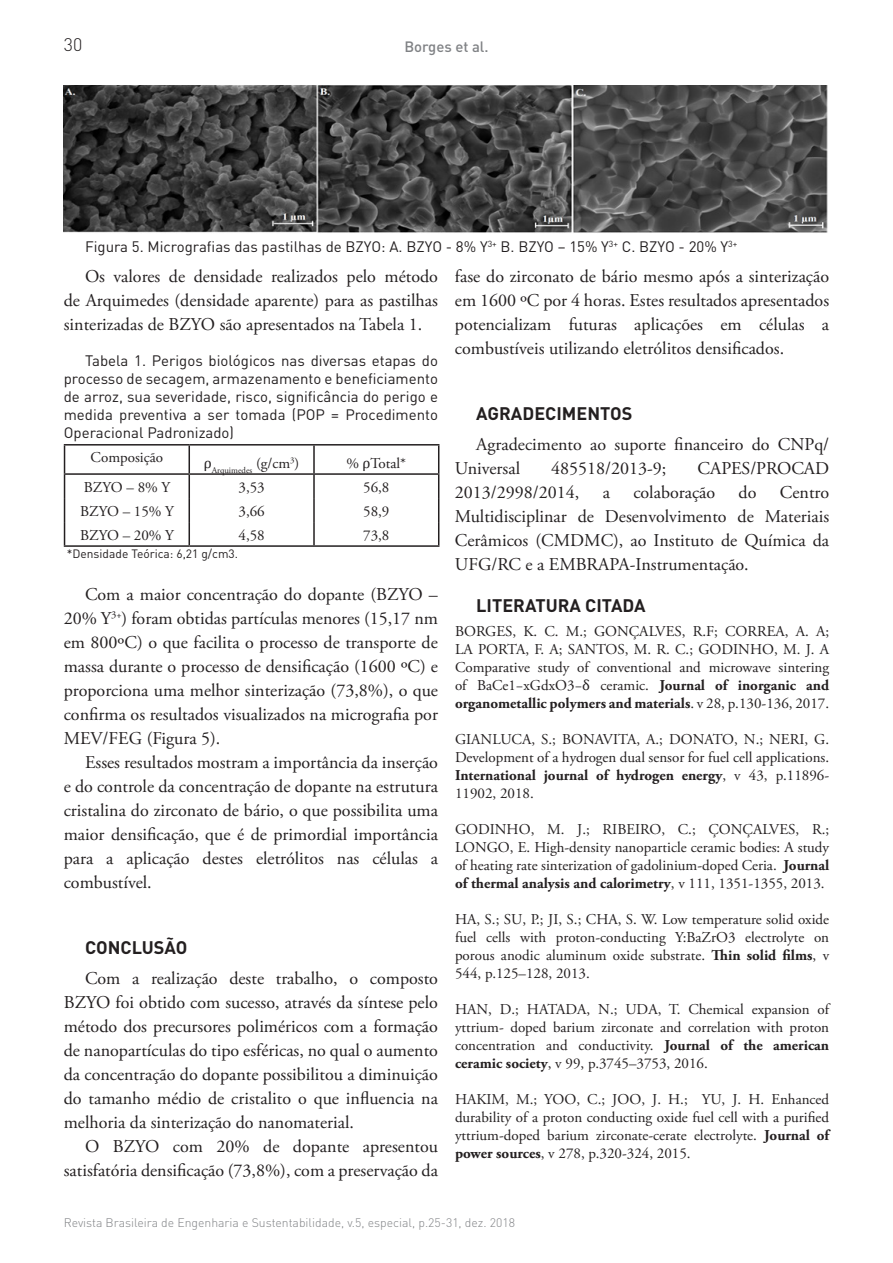
<style>
.page{position:relative;width:893px;height:1263px;background:#fff}
.page>*{position:absolute;margin:0;border:0;box-sizing:border-box;transform-origin:0 0}
.t1{font:18px/24px "Adobe Garamond Pro";color:#231f20;text-align:justify}
.t2{font:700 18px "DIN";color:#231f20}
.t3{font:300 18px "DIN";color:#231f20}
.t4{font:15px/18px "Adobe Garamond Pro";color:#231f20;text-align:justify}
.t5{font:15px/18px "DIN";color:#231f20;text-align:justify}
.t6{font:500 14.85px "DIN";color:#808285}
.t7{font:300 12.3px "DIN";color:#808285}
.t8{font:12px "DIN";color:#231f20}
.t9{font:8.7px "Adobe Garamond Pro";color:#231f20}
.s1{font-family:"Cambria Math"}
.s2{font-weight:700}
</style>
<div class="page">
<hr style="left:64px;top:444px;width:125px;height:2px;background:#231f20">
<hr style="left:189px;top:444px;width:125px;height:2px;background:#231f20">
<hr style="left:314px;top:444px;width:125px;height:2px;background:#231f20">
<hr style="left:313px;top:446px;width:2px;height:27px;background:#231f20">
<hr style="left:64px;top:473px;width:125px;height:2px;background:#231f20">
<hr style="left:189px;top:473px;width:125px;height:2px;background:#231f20">
<hr style="left:314px;top:473px;width:125px;height:2px;background:#231f20">
<hr style="left:313px;top:475px;width:2px;height:23px;background:#231f20">
<hr style="left:313px;top:498px;width:2px;height:24px;background:#231f20">
<svg style="left:64px;top:446px;width:1px;height:99px"></svg>
<svg style="left:189px;top:446px;width:1px;height:99px"></svg>
<hr style="left:313px;top:522px;width:2px;height:23px;background:#231f20">
<svg style="left:438px;top:446px;width:1px;height:99px"></svg>
<hr style="left:64px;top:545px;width:125px;height:2px;background:#231f20">
<hr style="left:189px;top:545px;width:125px;height:2px;background:#231f20">
<hr style="left:314px;top:545px;width:125px;height:2px;background:#231f20">
<img style="left:64px;top:85px;width:764px;height:148px">
<p class="t3" style="left:64px;top:33px;width:20px">30</p>
<p class="t6" style="left:404px;top:37px;width:86px">Borges et al.</p>
<p class="t5" style="left:85px;top:237px;width:654px">Figura 5. Micrografias das pastilhas de BZYO: A. BZYO - 8% Y<sup>3+</sup> B. BZYO – 15% Y<sup>3+</sup> C. BZYO - 20% Y<sup>3+</sup></p>
<p class="t1" style="left:64px;top:265px;width:376px;text-indent:21px">Os valores de densidade realizados pelo método de Arquimedes (densidade aparente) para as pastilhas sinterizadas de BZYO são apresentados na Tabela 1.</p>
<p class="t5" style="left:64px;top:351px;width:376px;text-indent:21px">Tabela 1. Perigos biológicos nas diversas etapas do processo de secagem, armazenamento e beneficiamento de arroz, sua severidade, risco, significância do perigo e medida preventiva a ser tomada (POP = Procedimento Operacional Padronizado)</p>
<p class="t4" style="left:91px;top:449px;width:74px">Composição</p>
<p class="t9" style="left:204px;top:465px;width:97px"><sup>ρ</sup>Arquimedes <sup>(g/cm</sup>3<sup>)</sup></p>
<p class="t4" style="left:347px;top:455px;width:61px">% <span class="s1">ρ</span>Total*</p>
<p class="t4" style="left:84px;top:479px;width:88px">BZYO – 8% Y</p>
<p class="t4" style="left:238px;top:479px;width:28px">3,53</p>
<p class="t4" style="left:363px;top:479px;width:28px">56,8</p>
<p class="t4" style="left:80px;top:503px;width:95px">BZYO – 15% Y</p>
<p class="t4" style="left:238px;top:503px;width:28px">3,66</p>
<p class="t4" style="left:363px;top:503px;width:28px">58,9</p>
<p class="t4" style="left:80px;top:527px;width:95px">BZYO – 20% Y</p>
<p class="t4" style="left:238px;top:527px;width:28px">4,58</p>
<p class="t4" style="left:363px;top:527px;width:28px">73,8</p>
<p class="t8" style="left:67px;top:546px;width:173px">*Densidade Teórica: 6,21 g/cm3.</p>
<p class="t1" style="left:64px;top:583px;width:376px;text-indent:21px">Com a maior concentração do dopante (BZYO – 20% Y<sup>3+</sup>) foram obtidas partículas menores (15,17 nm em 800ºC) o que facilita o processo de transporte de massa durante o processo de densificação (1600 ºC) e proporciona uma melhor sinterização (73,8%), o que confirma os resultados visualizados na micrografia por MEV/FEG (Figura 5).</p>
<p class="t1" style="left:64px;top:751px;width:376px;text-indent:21px">Esses resultados mostram a importância da inserção e do controle da concentração de dopante na estrutura cristalina do zirconato de bário, o que possibilita uma maior densificação, que é de primordial importância para a aplicação destes eletrólitos nas células a combustível.</p>
<p class="t2" style="left:85px;top:936px;width:104px">CONCLUSÃO</p>
<p class="t1" style="left:64px;top:967px;width:376px;text-indent:21px">Com a realização deste trabalho, o composto BZYO foi obtido com sucesso, através da síntese pelo método dos precursores poliméricos com a formação de nanopartículas do tipo esféricas, no qual o aumento da concentração do dopante possibilitou a diminuição do tamanho médio de cristalito o que influencia na melhoria da sinterização do nanomaterial.</p>
<p class="t1" style="left:64px;top:1135px;width:376px;text-align:right">O BZYO com 20% de dopante apresentou satisfatória densificação (73,8%), com a preservação da</p>
<p class="t1" style="left:455px;top:265px;width:376px">fase do zirconato de bário mesmo após a sinterização em 1600 ºC por 4 horas. Estes resultados apresentados potencializam futuras aplicações em células a combustíveis utilizando eletrólitos densificados.</p>
<p class="t2" style="left:476px;top:402px;width:158px">AGRADECIMENTOS</p>
<p class="t1" style="left:455px;top:433px;width:376px;text-indent:21px">Agradecimento ao suporte financeiro do CNPq/<br>Universal</p>
<p class="t1" style="left:551px;top:457px;width:117px">485518/2013-9;</p>
<p class="t1" style="left:698px;top:457px;width:133px">CAPES/PROCAD</p>
<p class="t1" style="left:455px;top:481px;width:126px">2013/2998/2014,</p>
<p class="t1" style="left:603px;top:481px;width:9px">a</p>
<p class="t1" style="left:633px;top:481px;width:83px">colaboração</p>
<p class="t1" style="left:739px;top:481px;width:19px">do</p>
<p class="t1" style="left:455px;top:481px;width:376px;text-indent:325px">Centro Multidisciplinar de Desenvolvimento de Materiais Cerâmicos (CMDMC), ao Instituto de Química da UFG/RC e a EMBRAPA-Instrumentação.</p>
<p class="t2" style="left:476px;top:594px;width:171px">LITERATURA CITADA</p>
<p class="t4" style="left:455px;top:623px;width:376px">BORGES, K. C. M.; GONÇALVES, R.F; CORREA, A. A; LA PORTA, F. A; SANTOS, M. R. C.; GODINHO, M. J. A Comparative study of conventional and microwave sintering of BaCe1−xGdxO3−<span class="s1">δ</span> ceramic. <span class="s2">Journal of inorganic and organometallic polymers and materials</span>. v 28, p.130-136, 2017.</p>
<p class="t4" style="left:455px;top:731px;width:376px">GIANLUCA, S.; BONAVITA, A.; DONATO, N.; NERI, G.<br>Development of a hydrogen dual sensor for fuel cell applications.<br><span class="s2">International journal of hydrogen energy</span>, v 43, p.11896- 11902, 2018.</p>
<p class="t4" style="left:455px;top:821px;width:376px">GODINHO, M. J.; RIBEIRO, C.; ÇONÇALVES, R.; LONGO, E. High-density nanoparticle ceramic bodies: A study of heating rate sinterization of gadolinium-doped Ceria. <span class="s2">Journal of thermal analysis and calorimetry</span>, v 111, 1351-1355, 2013.</p>
<p class="t4" style="left:455px;top:911px;width:376px">HA, S.; SU, P.; JI, S.; CHA, S. W. Low temperature solid oxide fuel cells with proton-conducting Y:BaZrO3 electrolyte on porous anodic aluminum oxide substrate. <span class="s2">Thin solid films</span>, v 544, p.125–128, 2013.</p>
<p class="t4" style="left:455px;top:1001px;width:376px">HAN, D.; HATADA, N.; UDA, T. Chemical expansion of yttrium- doped barium zirconate and correlation with proton concentration and conductivity. <span class="s2">Journal of the american ceramic society</span>, v 99, p.3745–3753, 2016.</p>
<p class="t4" style="left:455px;top:1091px;width:376px">HAKIM, M.; YOO, C.; JOO, J. H.; YU, J. H. Enhanced durability of a proton conducting oxide fuel cell with a purified yttrium-doped barium zirconate-cerate electrolyte. <span class="s2">Journal of power sources</span>, v 278, p.320-324, 2015.</p>
<p class="t7" style="left:64px;top:1215px;width:453px">Revista Brasileira de Engenharia e Sustentabilidade, v.5, especial, p.25-31, dez. 2018</p>
</div>
